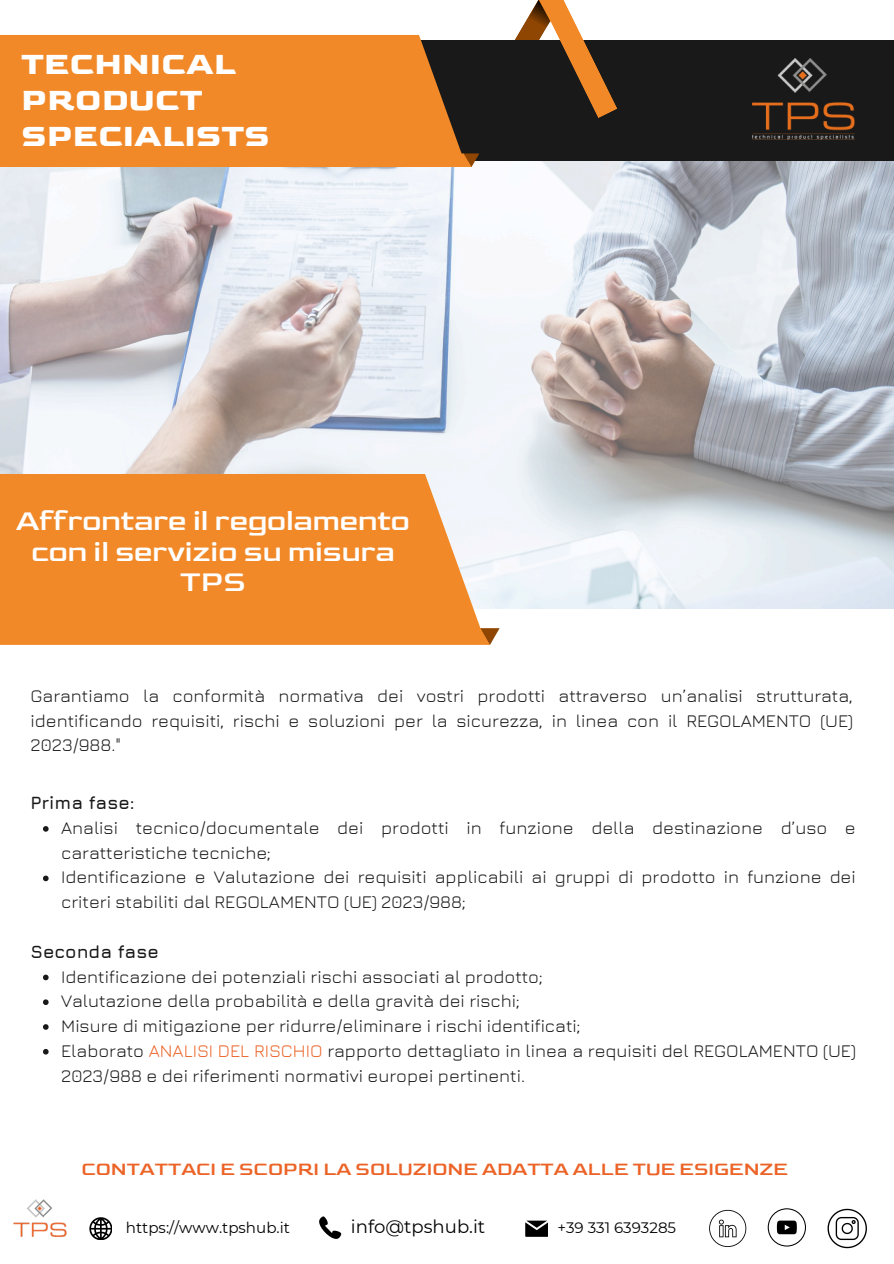
<style>
.page{position:relative;width:894px;height:1264px;background:#fff}
.page>*{position:absolute;margin:0;border:0;box-sizing:border-box;transform-origin:0 0}
.t1{font:700 32.1px/36px "Goldman";color:#fff}
.t2{font:29.55px/30.3px "Goldman";color:#fff;text-align:center}
.t3{font:19.05px "Goldman";color:#ec6327}
.t4{font:18px/24.8px "Jura";color:#191919}
.t5{font:700 18px "Jura";color:#191919}
.t6{font:18px "Montserrat";color:#000}
.t7{font:15px "Montserrat";color:#000}
.s1{color:#ec6327}
</style>
<div class="page">
<img style="left:0;top:161px;width:893px;height:447px">
<div style="left:395px;top:40px;width:498px;height:121px;background:#191919"></div>
<svg style="left:0;top:0;width:617px;height:167px"></svg>
<div style="left:0;top:35px;width:465px;height:128px;background:#f18929"></div>
<svg style="left:0;top:628px;width:499px;height:17px;background:#ef892b"></svg>
<div style="left:0;top:474px;width:481px;height:156px;background:#f18929"></div>
<svg style="left:89px;top:1217px;width:23px;height:22px"></svg>
<svg style="left:319px;top:1216px;width:22px;height:22px"></svg>
<svg style="left:525px;top:1220px;width:22px;height:16px"></svg>
<img style="left:13px;top:1199px;width:54px;height:38px">
<svg style="left:709px;top:1209px;width:37px;height:37px"></svg>
<svg style="left:767px;top:1208px;width:38px;height:38px"></svg>
<svg style="left:827px;top:1208px;width:39px;height:40px"></svg>
<img style="left:752px;top:59px;width:103px;height:81px">
<svg style="left:43px;top:826px;width:6px;height:5px"></svg>
<svg style="left:43px;top:875px;width:6px;height:6px"></svg>
<svg style="left:43px;top:974px;width:6px;height:6px"></svg>
<svg style="left:43px;top:999px;width:6px;height:6px"></svg>
<svg style="left:43px;top:1024px;width:6px;height:5px"></svg>
<svg style="left:43px;top:1049px;width:6px;height:5px"></svg>
<h2 class="t1" style="left:21px;top:46px;width:250px">TECHNICAL<br>PRODUCT<br>SPECIALISTS</h2>
<p class="t2" style="left:16px;top:506px;width:395px">Affrontare il regolamento con il servizio su misura<br>TPS</p>
<p class="t4" style="left:31px;top:682px;width:823px;text-align:justify">Garantiamo la conformità normativa dei vostri prodotti attraverso un’analisi strutturata, identificando requisiti, rischi e soluzioni per la sicurezza, in linea con il REGOLAMENTO (UE)<br>2023/988."</p>
<h4 class="t5" style="left:31px;top:791px;width:105px">Prima fase:</h4>
<p class="t4" style="left:61px;top:814px;width:795px">Analisi tecnico/documentale dei prodotti in funzione della destinazione d’uso e caratteristiche tecniche;</p>
<p class="t4" style="left:61px;top:864px;width:795px">Identificazione e Valutazione dei requisiti applicabili ai gruppi di prodotto in funzione dei criteri stabiliti dal REGOLAMENTO (UE) 2023/988;</p>
<p class="t5" style="left:31px;top:940px;width:130px">Seconda fase</p>
<p class="t4" style="left:61px;top:963px;width:483px">Identificazione dei potenziali rischi associati al prodotto;</p>
<p class="t4" style="left:61px;top:988px;width:460px">Valutazione della probabilità e della gravità dei rischi;</p>
<h3 class="t4" style="left:61px;top:1012px;width:520px">Misure di mitigazione per ridurre/eliminare i rischi identificati;</h3>
<p class="t4" style="left:61px;top:1037px;width:795px">Elaborato <span class="s1">ANALISI DEL RISCHIO</span> rapporto dettagliato in linea a requisiti del REGOLAMENTO (UE)<br>2023/988 e dei riferimenti normativi europei pertinenti.</p>
<p class="t3" style="left:81px;top:1157px;width:708px">CONTATTACI E SCOPRI LA SOLUZIONE ADATTA ALLE TUE ESIGENZE</p>
<h4 class="t7" style="left:126px;top:1218px;width:165px">https://www.tpshub.it</h4>
<h5 class="t6" style="left:351px;top:1215px;width:136px">info@tpshub.it</h5>
<p class="t7" style="left:557px;top:1218px;width:120px">+39 331 6393285</p>
</div>
